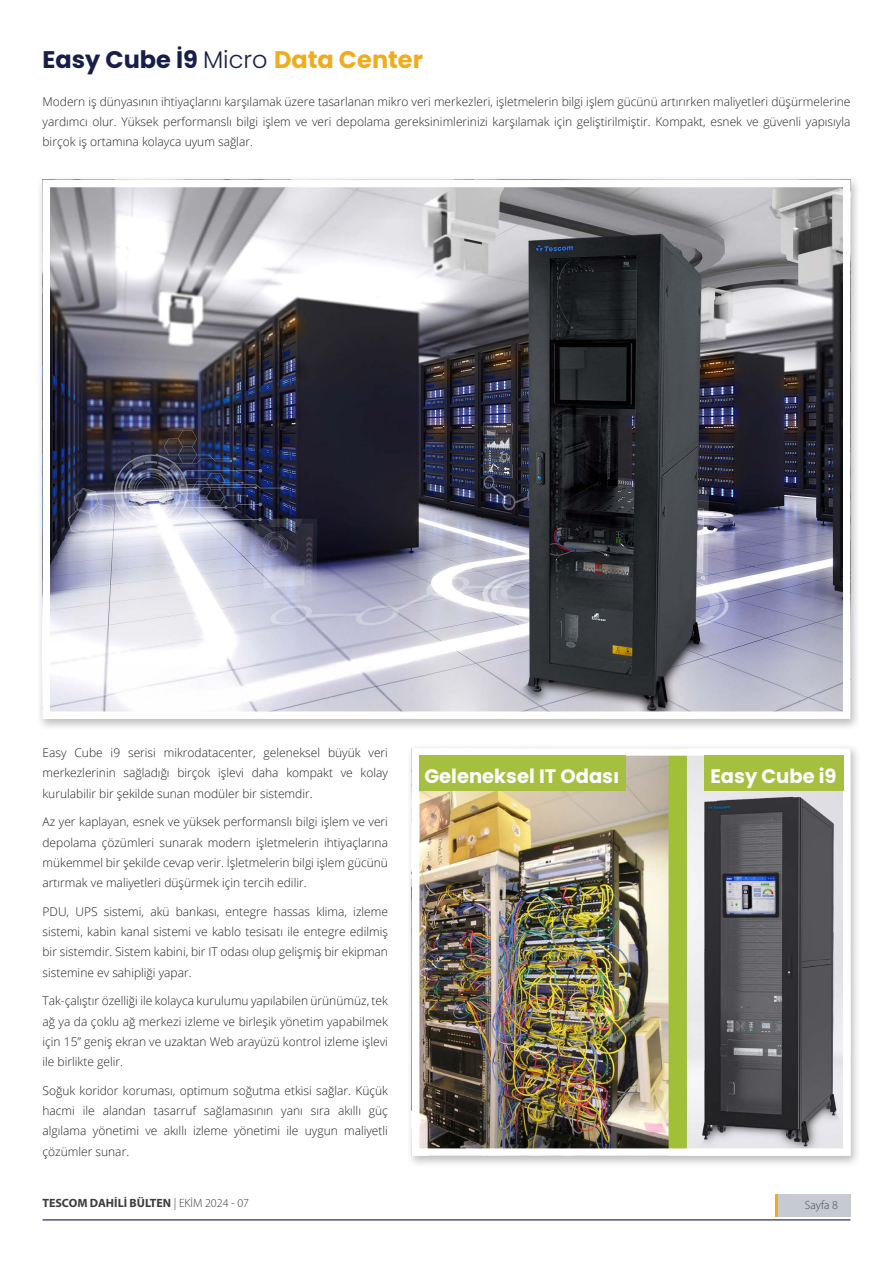
<style>
.page{position:relative;width:893px;height:1263px;background:#fff}
.page>*{position:absolute;margin:0;border:0;box-sizing:border-box;transform-origin:0 0}
.t1{font:700 24px "Poppins";color:#181e4a}
.t2{font:700 19.5px "Poppins";color:#fff}
.Body_Text{font:300 12px/20.2px "Open Sans";color:#231f20;text-align:justify}
.t3{font:700 12px "Myriad Pro";color:#3d3c3e}
.t4{font:300 12px "Myriad Pro";color:#4b4c4d}
.s1{font-weight:300}
.s2{color:#f1ac1d}
</style>
<div class="page">
<div style="left:778px;top:1194px;width:72px;height:23px;background:#c6cbd1"></div>
<hr style="left:775px;top:1194px;width:3px;height:23px;background:#f1ac1d">
<hr style="left:43px;top:1219px;width:807px;height:1px;background:#181e4a">
<div style="left:36px;top:175px;width:825px;height:556px;background:#231f20;opacity:.3"></div>
<img style="left:52px;top:189px;width:789px;height:521px">
<div style="left:43px;top:180px;width:807px;height:539px;border:8px solid #fff"></div>
<div style="left:406px;top:743px;width:455px;height:425px;background:#231f20;opacity:.3"></div>
<img style="left:421px;top:757px;width:420px;height:390px">
<div style="left:412px;top:748px;width:438px;height:408px;border:8px solid #fff"></div>
<div style="left:419px;top:756px;width:207px;height:35px;background:#a6bf40"></div>
<div style="left:704px;top:756px;width:139px;height:35px;background:#a6bf40"></div>
<h2 class="t1" style="left:43px;top:45px;width:382px">Easy Cube İ9 <span class="s1">Micro</span> <span class="s2">Data Center</span></h2>
<p class="Body_Text" style="left:43px;top:91px;width:809px">Modern iş dünyasının ihtiyaçlarını karşılamak üzere tasarlanan mikro veri merkezleri, işletmelerin bilgi işlem gücünü artırırken maliyetleri düşürmelerine yardımcı olur. Yüksek performanslı bilgi işlem ve veri depolama gereksinimlerinizi karşılamak için geliştirilmiştir. Kompakt, esnek ve güvenli yapısıyla birçok iş ortamına kolayca uyum sağlar.</p>
<p class="Body_Text" style="left:43px;top:742px;width:347px">Easy Cube i9 serisi mikrodatacenter, geleneksel büyük veri merkezlerinin sağladığı birçok işlevi daha kompakt ve kolay kurulabilir bir şekilde sunan modüler bir sistemdir.</p>
<p class="Body_Text" style="left:43px;top:812px;width:347px">Az yer kaplayan, esnek ve yüksek performanslı bilgi işlem ve veri depolama çözümleri sunarak modern işletmelerin ihtiyaçlarına mükemmel bir şekilde cevap verir. İşletmelerin bilgi işlem gücünü artırmak ve maliyetleri düşürmek için tercih edilir.</p>
<p class="Body_Text" style="left:43px;top:901px;width:347px">PDU, UPS sistemi, akü bankası, entegre hassas klima, izleme sistemi, kabin kanal sistemi ve kablo tesisatı ile entegre edilmiş bir sistemdir. Sistem kabini, bir IT odası olup gelişmiş bir ekipman sistemine ev sahipliği yapar.</p>
<p class="Body_Text" style="left:43px;top:991px;width:347px">Tak-çalıştır özelliği ile kolayca kurulumu yapılabilen ürünümüz, tek ağ ya da çoklu ağ merkezi izleme ve birleşik yönetim yapabilmek için 15” geniş ekran ve uzaktan Web arayüzü kontrol izleme işlevi ile birlikte gelir.</p>
<p class="Body_Text" style="left:43px;top:1080px;width:347px">Soğuk koridor koruması, optimum soğutma etkisi sağlar. Küçük hacmi ile alandan tasarruf sağlamasının yanı sıra akıllı güç algılama yönetimi ve akıllı izleme yönetimi ile uygun maliyetli çözümler sunar.</p>
<h2 class="t2" style="left:424px;top:765px;width:196px">Geleneksel IT Odası</h2>
<h2 class="t2" style="left:710px;top:765px;width:128px">Easy Cube i9</h2>
<p class="t3" style="left:43px;top:1195px;width:208px">TESCOM DAHİLİ BÜLTEN <span class="s1">| EKİM 2024 - 07</span></p>
<p class="t4" style="left:805px;top:1197px;width:35px">Sayfa 8</p>
</div>
